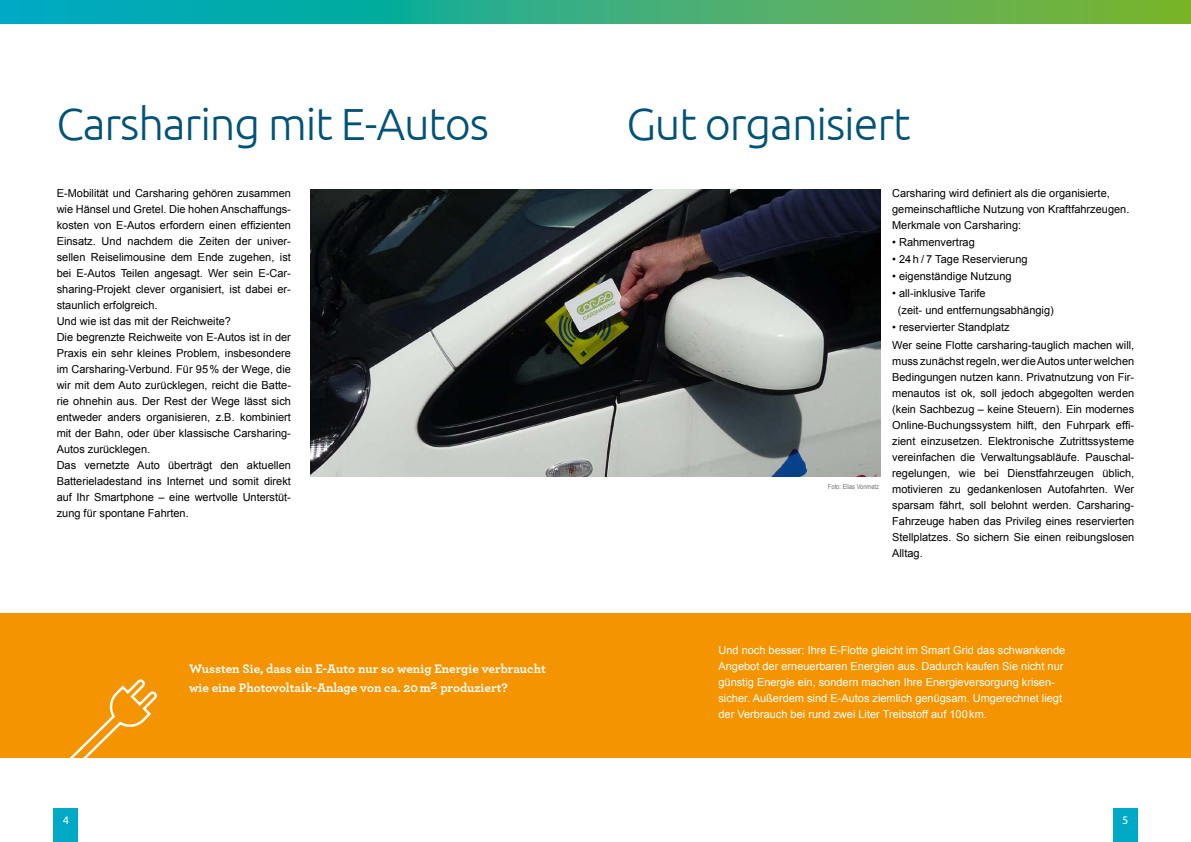
<style>
.page{position:relative;width:1191px;height:842px;background:#fff}
.page>*{position:absolute;margin:0;border:0;box-sizing:border-box;transform-origin:0 0}
.t1{font:300 45px "Ubuntu";letter-spacing:-.025em;color:#005378}
.t2{font:700 13px/19.2px "Archer Pro";color:#fff}
.t3{font:11px/16px "Arial";color:#000}
.t4{font:11px/16px "Arial";color:#fff}
.t5{font:11px "Ubuntu";color:#fff}
.t6{font:7px "Arial Narrow";color:#707172}
</style>
<div class="page">
<svg style="left:0;top:0;width:1191px;height:23px;background:#35ae7e"></svg>
<div style="left:54px;top:809px;width:24px;height:33px;background:#00a9c5"></div>
<div style="left:1113px;top:809px;width:24px;height:33px;background:#00a9c5"></div>
<div style="left:0;top:613px;width:1191px;height:144px;background:#f39400"></div>
<img style="left:311px;top:189px;width:569px;height:288px">
<svg style="left:63px;top:679px;width:96px;height:79px"></svg>
<h1 class="t1" style="left:56px;top:97px;width:434px">Carsharing mit E-Autos</h1>
<h1 class="t1" style="left:626px;top:97px;width:285px">Gut organisiert</h1>
<p class="t3" style="left:57px;top:186px;width:236px">E-Mobilität und Carsharing gehören zusammen wie Hänsel und Gretel. Die hohen Anschaffungs&shy;kosten von E-Autos erfordern einen effizienten Einsatz. Und nachdem die Zeiten der univer&shy;sellen Reiselimousine dem Ende zugehen, ist bei E-Autos Teilen angesagt. Wer sein E-Car&shy;sharing-Projekt clever organisiert, ist dabei er&shy;staunlich erfolgreich.<br>Und wie ist das mit der Reichweite?<br>Die begrenzte Reichweite von E-Autos ist in der Praxis ein sehr kleines Problem, insbesondere im Carsharing-Verbund. Für 95% der Wege, die wir mit dem Auto zurücklegen, reicht die Batte&shy;rie ohnehin aus. Der Rest der Wege lässt sich entweder anders organisieren, z.B. kombiniert mit der Bahn, oder über klassische Carsharing-Autos zurücklegen.<br>Das vernetzte Auto überträgt den aktuellen Batterieladestand ins Internet und somit direkt auf Ihr Smartphone – eine wertvolle Unterstüt&shy;zung für spontane Fahrten.</p>
<p class="t3" style="left:892px;top:186px;width:239px">Carsharing wird definiert als die organisierte, gemeinschaftliche Nutzung von Kraftfahrzeugen.<br>Merkmale von Carsharing:</p>
<p class="t3" style="left:892px;top:235px;width:84px">• Rahmenvertrag</p>
<p class="t3" style="left:892px;top:252px;width:137px">• 24h / 7 Tage Reservierung</p>
<p class="t3" style="left:892px;top:269px;width:121px">• eigenständige Nutzung</p>
<p class="t3" style="left:897px;top:285px;width:157px;line-height:17px;text-indent:-6px">• all-inklusive Tarife<br>(zeit- und entfernungsabhängig)</p>
<p class="t3" style="left:892px;top:319px;width:244px;line-height:18px">• reservierter Standplatz<br>Wer seine Flotte carsharing-tauglich machen will,</p>
<p class="t3" style="left:892px;top:354px;width:244px;text-align:justify">muss zunächst regeln, wer die Autos unter welchen Bedingungen nutzen kann. Privatnutzung von Fir&shy;menautos ist ok, soll jedoch abgegolten werden (kein Sachbezug – keine Steuern). Ein modernes Online-Buchungssystem hilft, den Fuhrpark effi&shy;zient einzusetzen. Elektronische Zutrittssysteme vereinfachen die Verwaltungsabläufe. Pauschal&shy;regelungen, wie bei Dienstfahrzeugen üblich, motivieren zu gedankenlosen Autofahrten. Wer sparsam fährt, soll belohnt werden. Carsharing-Fahrzeuge haben das Privileg eines reservierten Stellplatzes. So sichern Sie einen reibungslosen Alltag.</p>
<p class="t6" style="left:828px;top:481px;width:53px">Foto: Elias Vonmetz</p>
<p class="t2" style="left:189px;top:658px;width:358px">Wussten Sie, dass ein E-Auto nur so wenig Energie verbraucht wie eine Photovoltaik-Anlage von ca. 20 m2 produziert?</p>
<p class="t4" style="left:718px;top:642px;width:348px">Und noch besser: Ihre E-Flotte gleicht im Smart Grid das schwankende Angebot der erneuerbaren Energien aus. Dadurch kaufen Sie nicht nur günstig Energie ein, sondern machen Ihre Energieversorgung krisen&shy;sicher. Außerdem sind E-Autos ziemlich genügsam. Umgerechnet liegt der Verbrauch bei rund zwei Liter Treibstoff auf 100km.</p>
<p class="t5" style="left:63px;top:814px;width:8px">4</p>
<p class="t5" style="left:1122px;top:814px;width:8px">5</p>
</div>
